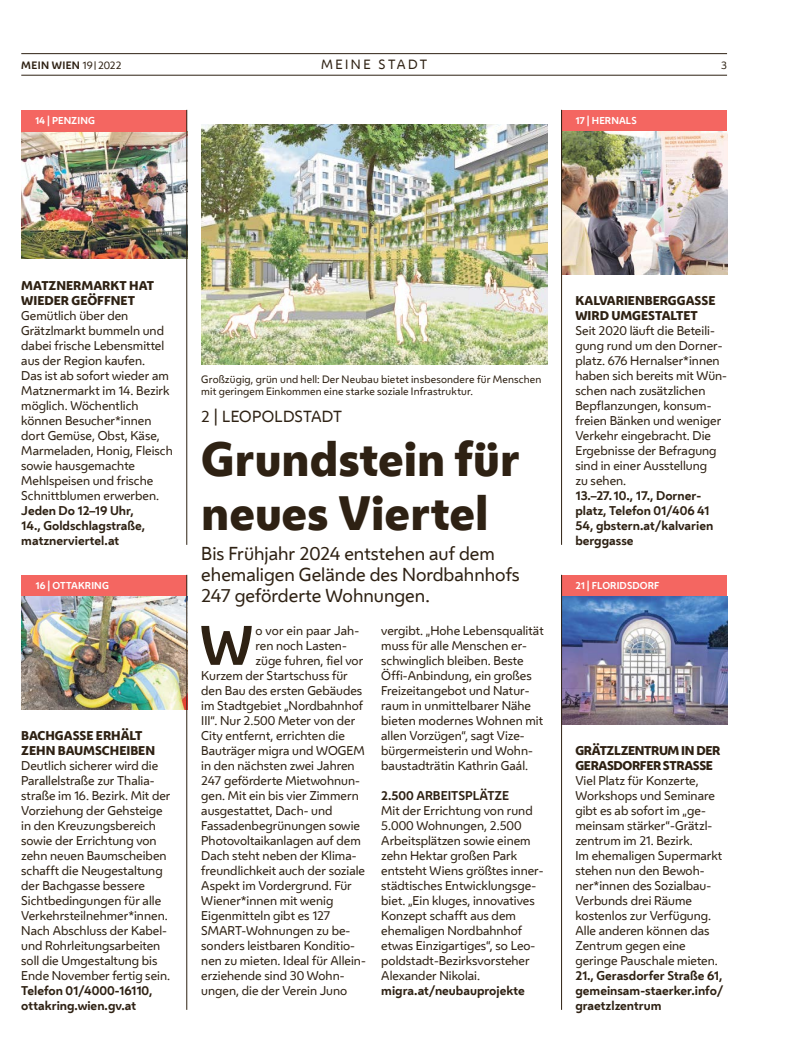
<style>
.page{position:relative;width:798px;height:1063px;background:#fff}
.page>*{position:absolute;margin:0;border:0;box-sizing:border-box;transform-origin:0 0}
.FT_FT_Initial3{font:700 51.88px "Wiener Melange";color:#2e2113}
.HL_Header_36pt{font:800 45px/54px "Wiener Melange";color:#2e2113}
.HL_VS_14pt{font:17.5px/21px "Wiener Melange";color:#2e2113}
.HL_Vorzeile_12pt{font:15px "Wiener Melange";letter-spacing:.015em;color:#2e2113}
.t1{font:12.5px "Wiener Melange";letter-spacing:.2em;color:#2e2113}
.Spalte_Infobox_Spalte_Header{font:11.88px/15px "Wiener Melange";color:#2e2113}
.FT_FT_Initial3-2{font:11.88px/15px "Wiener Melange";color:#2e2113}
.FT_FT{font:11.88px/15px "Wiener Melange";color:#2e2113}
.Spalte_Infobox_Spalte_Header-2{font:700 11.88px/15px "Wiener Melange";color:#2e2113}
.Spalte_Infobox_Spalte_Header-3{font:800 11.88px/15px "Wiener Melange";color:#2e2113}
.Spalte_Infobox_Spalte_Info{font:700 11.88px "Wiener Melange";color:#2e2113}
.Spalte_Infobox_Spalte_Header-4{font:800 11.88px/15px "Wiener Melange";letter-spacing:-.03em;color:#2e2113}
.FT_Zwischentitel{font:700 11.88px "Wiener Melange";color:#2e2113}
.FT_Bildunterschrift{font:10px/12px "Wiener Melange";letter-spacing:.015em;color:#2e2113}
.t2{font:700 10px "Wiener Melange";letter-spacing:.035em;color:#2e2113}
.Spalte_Infobox_Spalte_Markerl{font:700 9.38px "Wiener Melange";letter-spacing:.01em;color:#fff}
.s1{font-weight:400}
.s2{font-weight:400;font-size:7.5px}
</style>
<div class="page">
<hr style="left:21px;top:75px;width:705px;height:1px;background:#2e2113">
<hr style="left:21px;top:53px;width:705px;height:1px;background:#2e2113">
<div style="left:561px;top:110px;width:165px;height:22px;background:#f46661"></div>
<div style="left:561px;top:575px;width:165px;height:22px;background:#f46661"></div>
<div style="left:21px;top:575px;width:166px;height:22px;background:#f46661"></div>
<img style="left:562px;top:132px;width:164px;height:143px">
<hr style="left:561px;top:110px;width:1px;height:435px;background:#2e2113">
<img style="left:562px;top:597px;width:164px;height:128px">
<hr style="left:561px;top:575px;width:1px;height:435px;background:#2e2113">
<img style="left:21px;top:597px;width:165px;height:113px">
<hr style="left:186px;top:575px;width:1px;height:435px;background:#2e2113">
<img style="left:21px;top:132px;width:165px;height:127px">
<img style="left:201px;top:125px;width:346px;height:240px">
<div style="left:21px;top:110px;width:165px;height:22px;background:#f46661"></div>
<hr style="left:186px;top:110px;width:1px;height:435px;background:#2e2113">
<p class="t2" style="left:21px;top:57px;width:102px">MEIN WIEN <span class="s1">19</span><span class="s2">|</span><span class="s1">2022</span></p>
<p class="t1" style="left:321px;top:55px;width:108px">Mei ne Stad t</p>
<p class="FT_Bildunterschrift" style="left:721px;top:59px;width:7px">3</p>
<p class="Spalte_Infobox_Spalte_Markerl" style="left:35px;top:113px;width:61px">14 | PENZING</p>
<p class="Spalte_Infobox_Spalte_Markerl" style="left:575px;top:113px;width:63px">17 | HERNALS</p>
<h1 class="Spalte_Infobox_Spalte_Header-3" style="left:21px;top:278px;width:134px">MATZNERMARKT HAT</h1>
<h1 class="Spalte_Infobox_Spalte_Header-3" style="left:21px;top:293px;width:115px">WIEDER GEÖFFNET</h1>
<h1 class="Spalte_Infobox_Spalte_Header" style="left:21px;top:307px;width:153px">Gemütlich über den<br>Grätzlmarkt bummeln und dabei frische Lebensmittel aus der Region kaufen.<br>Das ist ab sofort wieder am<br>Matznermarkt im 14. Bezirk möglich. Wöchentlich können Besucher*innen dort Gemüse, Obst, Käse,<br>Marmeladen, Honig, Fleisch sowie hausgemachte<br>Mehlspeisen und frische<br>Schnittblumen erwerben.</h1>
<h1 class="Spalte_Infobox_Spalte_Header-2" style="left:21px;top:502px;width:114px">Jeden Do 12–19 Uhr,</h1>
<h1 class="Spalte_Infobox_Spalte_Header-2" style="left:21px;top:517px;width:125px">14., Goldschlagstraße,</h1>
<p class="Spalte_Infobox_Spalte_Info" style="left:21px;top:530px;width:99px">matznerviertel.at</p>
<h1 class="Spalte_Infobox_Spalte_Header-3" style="left:575px;top:293px;width:141px">KALVARIENBERGGASSE<br>WIRD UMGESTALTET</h1>
<h1 class="Spalte_Infobox_Spalte_Header" style="left:575px;top:322px;width:153px">Seit 2020 läuft die Beteili&shy;gung rund um den Dorner&shy;platz. 676 Hernalser*innen haben sich bereits mit Wün&shy;schen nach zusätzlichen<br>Bepflanzungen, konsum&shy;freien Bänken und weniger<br>Verkehr eingebracht. Die<br>Ergebnisse der Befragung sind in einer Ausstellung<br>zu sehen.</h1>
<h1 class="Spalte_Infobox_Spalte_Header-2" style="left:575px;top:487px;width:139px">13.–27. 10., 17., Dorner&shy;platz, Telefon 01/406 41<br>54, gbstern.at/kalvarien berggasse</h1>
<p class="FT_Bildunterschrift" style="left:201px;top:373px;width:342px">Großzügig, grün und hell: Der Neubau bietet insbesondere für Menschen mit geringem Einkommen eine starke soziale Infrastruktur.</p>
<p class="HL_Vorzeile_12pt" style="left:201px;top:405px;width:141px">2 | LEOPOLDSTADT</p>
<h1 class="HL_Header_36pt" style="left:201px;top:432px;width:320px">Grundstein für neues Viertel</h1>
<p class="HL_VS_14pt" style="left:201px;top:542px;width:320px">Bis Frühjahr 2024 entstehen auf dem ehemaligen Gelände des Nordbahnhofs<br>247 geförderte Wohnungen.</p>
<p class="Spalte_Infobox_Spalte_Markerl" style="left:35px;top:578px;width:75px">16 | OTTAKRING</p>
<p class="Spalte_Infobox_Spalte_Markerl" style="left:575px;top:578px;width:85px">21 | FLORIDSDORF</p>
<h1 class="Spalte_Infobox_Spalte_Header-3" style="left:21px;top:728px;width:135px">BACHGASSE ERHÄLT<br>ZEHN BAUMSCHEIBEN</h1>
<h1 class="Spalte_Infobox_Spalte_Header" style="left:21px;top:757px;width:151px">Deutlich sicherer wird die<br>Parallelstraße zur Thalia&shy;straße im 16. Bezirk. Mit der<br>Vorziehung der Gehsteige in den Kreuzungsbereich sowie der Errichtung von zehn neuen Baumscheiben schafft die N eugestaltung der Bachgasse bessere<br>Sichtbedingungen für alle<br>Verkehrsteilnehmer*innen.<br>Nach Abschluss der Kabel&shy;und Rohrleitungsarbeiten soll die Umgestaltung bis<br>Ende November fertig sein.</h1>
<h1 class="Spalte_Infobox_Spalte_Header-2" style="left:21px;top:982px;width:133px">Telefon 01/4000-16110,</h1>
<p class="Spalte_Infobox_Spalte_Info" style="left:21px;top:995px;width:116px">ottakring.wien.gv.at</p>
<p class="FT_FT_Initial3" style="left:200px;top:602px;width:54px">W</p>
<p class="FT_FT_Initial3-2" style="left:255px;top:622px;width:105px">o vor ein paar Jah-</p>
<p class="FT_FT_Initial3-2" style="left:255px;top:637px;width:91px">ren noch Lasten-</p>
<p class="FT_FT_Initial3-2" style="left:255px;top:652px;width:109px">züge fuhren, fiel vor</p>
<p class="FT_FT_Initial3-2" style="left:201px;top:667px;width:148px">Kurzem der Startschuss für</p>
<p class="FT_FT_Initial3-2" style="left:201px;top:682px;width:162px">den Bau des ersten Gebäudes</p>
<p class="FT_FT_Initial3-2" style="left:201px;top:697px;width:163px">im Stadtgebiet „N ordbahnhof</p>
<p class="FT_FT_Initial3-2" style="left:201px;top:712px;width:155px">III“. N ur 2.500 Meter von der</p>
<p class="FT_FT_Initial3-2" style="left:201px;top:727px;width:145px">City entfernt, errichten die</p>
<p class="FT_FT_Initial3-2" style="left:201px;top:742px;width:165px">Bauträger migra und WOGEM</p>
<p class="FT_FT_Initial3-2" style="left:201px;top:757px;width:155px">in den nächsten zwei Jahren</p>
<p class="FT_FT_Initial3-2" style="left:201px;top:772px;width:159px">247 geförderte Mietwohnun-</p>
<p class="FT_FT_Initial3-2" style="left:201px;top:787px;width:159px">gen. Mit ein bis vier Zimmern</p>
<p class="FT_FT_Initial3-2" style="left:201px;top:802px;width:133px">ausgestattet, Dach- und</p>
<p class="FT_FT_Initial3-2" style="left:201px;top:817px;width:160px">Fassadenbegrünungen sowie</p>
<p class="FT_FT_Initial3-2" style="left:201px;top:832px;width:161px">Photovoltaikanlagen auf dem</p>
<p class="FT_FT_Initial3-2" style="left:201px;top:847px;width:157px">Dach steht neben der Klima-</p>
<p class="FT_FT_Initial3-2" style="left:201px;top:862px;width:165px">freundlichkeit auch der soziale</p>
<p class="FT_FT_Initial3-2" style="left:201px;top:877px;width:152px">Aspekt im Vordergrund. Für</p>
<p class="FT_FT_Initial3-2" style="left:201px;top:892px;width:133px">Wiener*innen mit wenig</p>
<p class="FT_FT_Initial3-2" style="left:201px;top:907px;width:131px">Eigenmitteln gibt es 127</p>
<p class="FT_FT_Initial3-2" style="left:201px;top:922px;width:150px">SMART-Wohnungen zu be-</p>
<p class="FT_FT_Initial3-2" style="left:201px;top:937px;width:155px">sonders leistbaren Konditio-</p>
<p class="FT_FT_Initial3-2" style="left:201px;top:952px;width:166px">nen zu mieten. Ideal für Allein-</p>
<p class="FT_FT_Initial3-2" style="left:201px;top:967px;width:145px">erziehende sind 30 Wohn-</p>
<p class="FT_FT_Initial3-2" style="left:201px;top:982px;width:147px">ungen, die der Verein Juno</p>
<p class="FT_FT_Initial3-2" style="left:381px;top:622px;width:164px">vergibt. „Hohe Lebensqualität muss für alle Menschen er&shy;schwinglich bleiben. Beste<br>Öffi-Anbindung, ein großes<br>Freizeitangebot und N atur&shy;raum in unmittelbarer Nähe bieten modernes Wohnen mit allen Vorzügen“, sagt Vize&shy;bürgermeisterin und Wohn&shy;baustadträtin Kathrin Gaál.</p>
<p class="FT_Zwischentitel" style="left:381px;top:785px;width:129px">2.500 ARBEITSPLÄTZE</p>
<p class="FT_FT" style="left:381px;top:802px;width:164px">Mit der Errichtung von rund<br>5.000 Wohnungen, 2.500<br>Arbeitsplätzen sowie einem zehn Hektar großen Park entsteht Wiens größtes inner&shy;städtisches Entwicklungsge&shy;biet. „Ein kluges, innovatives<br>Konzept schafft aus dem ehemaligen Nordbahnhof etwas Einzigartiges“, so Leo&shy;poldstadt-Bezirksvorsteher<br>Alexander Nikolai.</p>
<p class="Spalte_Infobox_Spalte_Info" style="left:381px;top:980px;width:145px">migra.at/neubauprojekte</p>
<h1 class="Spalte_Infobox_Spalte_Header-4" style="left:575px;top:743px;width:146px">GRÄTZLZENTRUM IN DER<br>GERASDORFER STRASSE</h1>
<h1 class="Spalte_Infobox_Spalte_Header" style="left:575px;top:772px;width:148px">Viel Platz für Konzerte,<br>Workshops und Seminare gibt es ab sofort im „ge&shy;meinsam stärker“-Grätzl&shy;zentrum im 21. Bezirk.<br>Im ehemaligen Supermarkt stehen nun den Bewoh&shy;ner*innen des Sozialbau-<br>Verbunds drei Räume kostenlos zur Verfügung.<br>Alle anderen können das<br>Zentrum gegen eine geringe Pauschale mieten.</h1>
<h1 class="Spalte_Infobox_Spalte_Header-2" style="left:575px;top:967px;width:148px">21., Gerasdorfer Straße 61,</h1>
<h1 class="Spalte_Infobox_Spalte_Header-2" style="left:575px;top:982px;width:149px">gemeinsam-staerker.info/ graetzlzentrum</h1>
</div>
